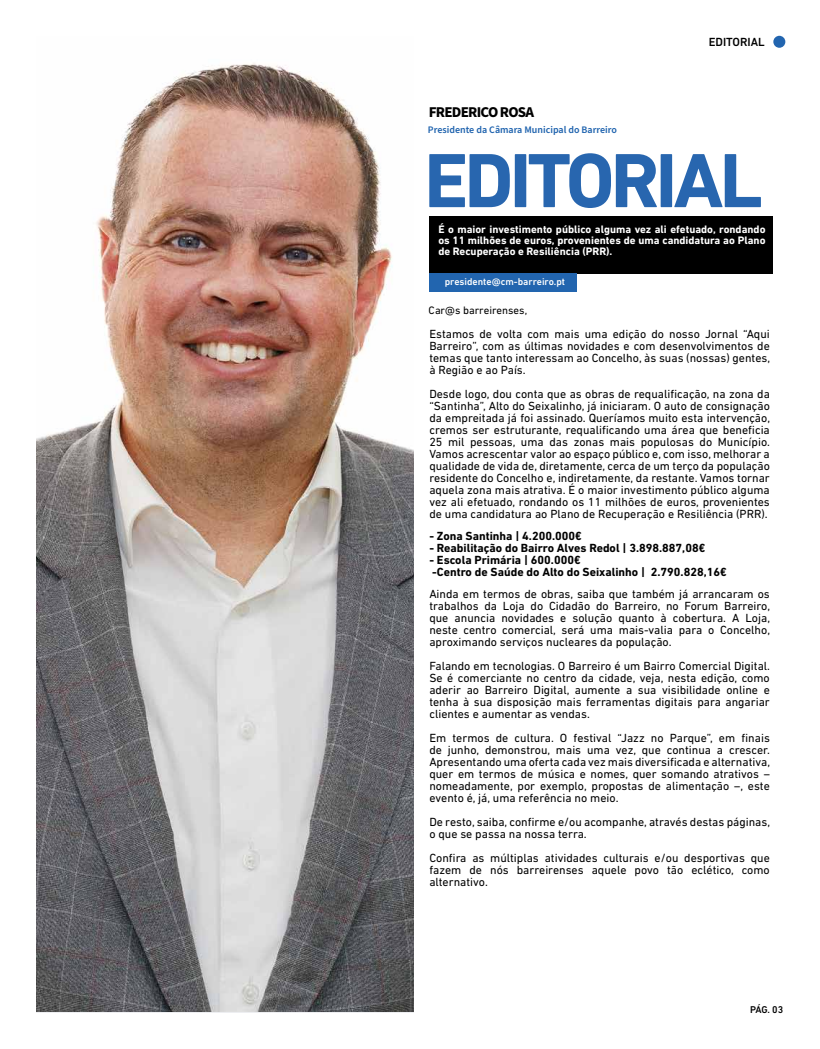
<style>
.page{position:relative;width:820px;height:1049px;background:#fff}
.page>*{position:absolute;margin:0;border:0;box-sizing:border-box;transform-origin:0 0}
.t1{font:700 78px "DIN Next LT Pro";letter-spacing:-.05em;color:#2866af}
.t2{font:700 15px "Source Sans Pro";letter-spacing:-.05em;color:#000}
.t3{font:12px/12px "DIN Next LT Pro";color:#000;text-align:justify}
.t4{font:700 12px/12px "DIN Next LT Pro";color:#000}
.t5{font:500 12px "DIN Next LT Pro";color:#000}
.t6{font:700 11px/11px "DIN Next LT Pro";color:#fff;text-align:justify}
.t7{font:11px "DIN Next LT Pro";color:#000}
.t8{font:600 10px "Source Sans Pro";color:#1f63ae}
.t9{font:500 10px "DIN Next LT Pro";color:#fff}
.t10{font:500 10px "DIN Next LT Pro";color:#000}
</style>
<div class="page">
<div style="left:429px;top:216px;width:343px;height:58px;background:#000"></div>
<div style="left:429px;top:273px;width:147px;height:19px;background:#2265af"></div>
<div style="left:773px;top:36px;width:12px;height:12px;background:#2265af;border-radius:50%"></div>
<img style="left:37px;top:63px;width:377px;height:948px">
<p class="t2" style="left:428px;top:102px;width:107px">FREDERICO ROSA</p>
<p class="t8" style="left:428px;top:123px;width:190px">Presidente da Câmara Municipal do Barreiro</p>
<p class="t5" style="left:708px;top:35px;width:58px">EDITORIAL</p>
<h1 class="t1" style="left:424px;top:135px;width:340px">EDITORIAL</h1>
<p class="t6" style="left:438px;top:224px;width:328px">É o maior investimento público alguma vez ali efetuado, rondando os 11 milhões de euros, provenientes de uma candidatura ao Plano de Recuperação e Resiliência (PRR).</p>
<p class="t9" style="left:444px;top:276px;width:122px">presidente@cm-barreiro.pt</p>
<p class="t7" style="left:428px;top:304px;width:100px">Car@s barreirenses,</p>
<p class="t3" style="left:429px;top:328px;width:342px">Estamos de volta com mais uma edição do nosso Jornal “Aqui Barreiro”, com as últimas novidades e com desenvolvimentos de temas que tanto interessam ao Concelho, às suas (nossas) gentes, à Região e ao País.</p>
<p class="t3" style="left:429px;top:388px;width:342px">Desde logo, dou conta que as obras de requalificação, na zona da “Santinha”, Alto do Seixalinho, já iniciaram. O auto de consignação da empreitada já foi assinado. Queríamos muito esta intervenção, cremos ser estruturante, requalificando uma área que beneficia 25 mil pessoas, uma das zonas mais populosas do Município.<br>Vamos acrescentar valor ao espaço público e, com isso, melhorar a qualidade de vida de, diretamente, cerca de um terço da população residente do Concelho e, indiretamente, da restante. Vamos tornar aquela zona mais atrativa. É o maior investimento público alguma vez ali efetuado, rondando os 11 milhões de euros, provenientes de uma candidatura ao Plano de Recuperação e Resiliência (PRR).</p>
<p class="t4" style="left:429px;top:530px;width:154px">- Zona Santinha | 4.200.000€</p>
<p class="t4" style="left:429px;top:542px;width:277px">- Reabilitação do Bairro Alves Redol | 3.898.887,08€</p>
<p class="t4" style="left:429px;top:554px;width:299px">- Escola Primária | 600.000€<br>-Centro de Saúde do Alto do Seixalinho | 2.790.828,16€</p>
<p class="t3" style="left:429px;top:588px;width:342px">Ainda em termos de obras, saiba que também já arrancaram os trabalhos da Loja do Cidadão do Barreiro, no Forum Barreiro, que anuncia novidades e solução quanto à cobertura. A Loja, neste centro comercial, será uma mais-valia para o Concelho, aproximando serviços nucleares da população.</p>
<p class="t3" style="left:429px;top:660px;width:342px">Falando em tecnologias. O Barreiro é um Bairro Comercial Digital.<br>Se é comerciante no centro da cidade, veja, nesta edição, como aderir ao Barreiro Digital, aumente a sua visibilidade online e tenha à sua disposição mais ferramentas digitais para angariar clientes e aumentar as vendas.</p>
<p class="t3" style="left:429px;top:732px;width:342px">Em termos de cultura. O festival “Jazz no Parque”, em finais de junho, demonstrou, mais uma vez, que continua a crescer.<br>Apresentando uma oferta cada vez mais diversificada e alternativa, quer em termos de música e nomes, quer somando atrativos – nomeadamente, por exemplo, propostas de alimentação –, este evento é, já, uma referência no meio.</p>
<p class="t3" style="left:429px;top:816px;width:342px">De resto, saiba, confirme e/ou acompanhe, através destas páginas, o que se passa na nossa terra.</p>
<p class="t3" style="left:429px;top:852px;width:342px">Confira as múltiplas atividades culturais e/ou desportivas que fazem de nós barreirenses aquele povo tão eclético, como alternativo.</p>
<p class="t10" style="left:749px;top:1004px;width:35px">PÁG. 03</p>
</div>
